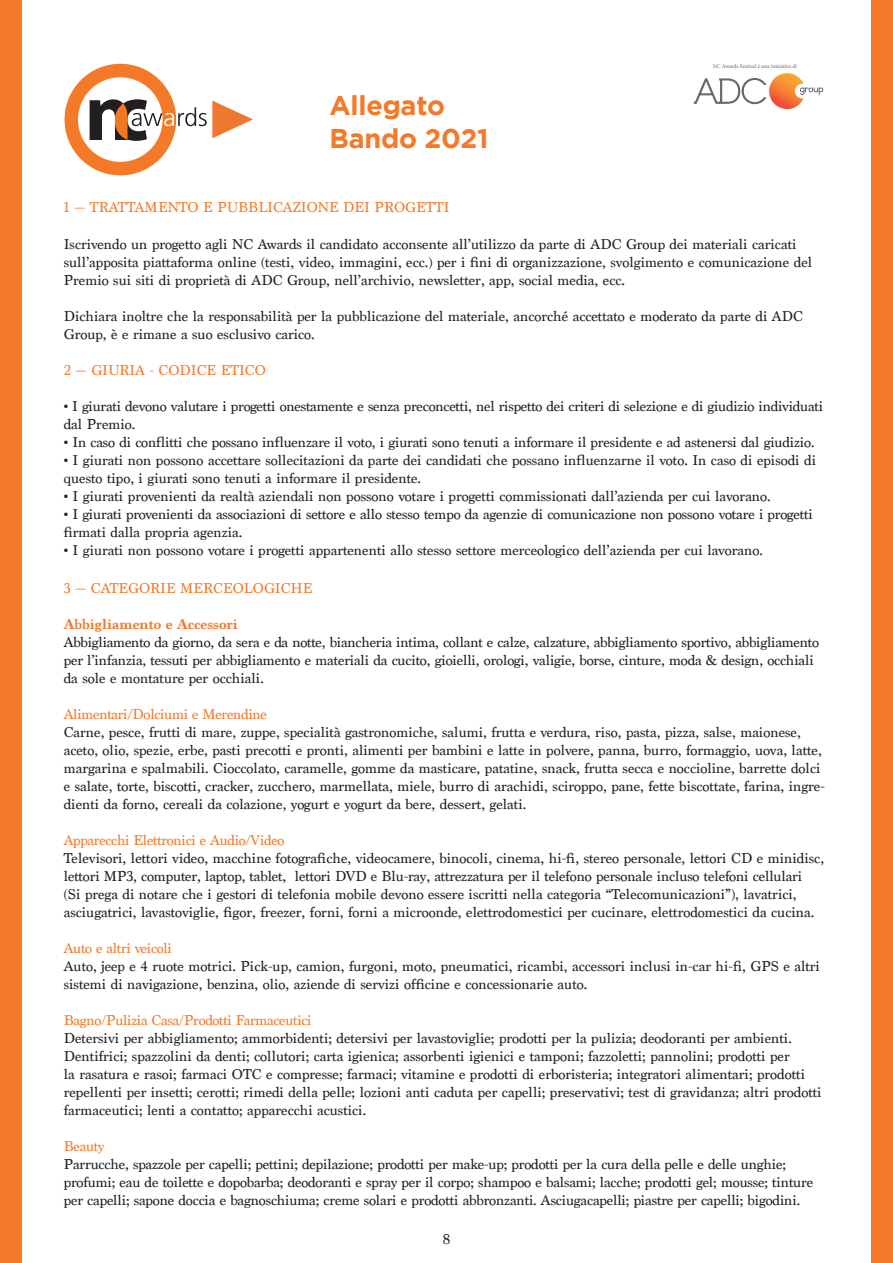
<style>
.page{position:relative;width:893px;height:1263px;background:#fff}
.page>*{position:absolute;margin:0;border:0;box-sizing:border-box;transform-origin:0 0}
.t1{font:700 27px "Gotham";letter-spacing:-.01em;color:#f47928}
.t2{font:15px/18px "Marion";color:#231f20}
.t3{font:15px "Marion";letter-spacing:-.02em;color:#f47928}
.t4{font:15px "Marion";color:#f47928}
.t5{font:700 15px "Marion";color:#f47928}
.t6{font:5.7px "Minion Pro";letter-spacing:-.01em;color:#63696d}
</style>
<div class="page">
<div style="left:872px;top:0;width:21px;height:1263px;background:#f47928"></div>
<div style="left:0;top:0;width:21px;height:1263px;background:#f47928"></div>
<svg style="left:71px;top:71px;width:98px;height:98px"></svg>
<div style="left:65px;top:64px;width:111px;height:111px;border:13px solid #f47928;border-radius:50%"></div>
<svg style="left:90px;top:99px;width:163px;height:42px"></svg>
<svg style="left:693px;top:73px;width:130px;height:36px"></svg>
<p class="t1" style="left:330px;top:90px;width:117px">Allegato</p>
<p class="t1" style="left:330px;top:123px;width:160px">Bando 2021</p>
<p class="t6" style="left:713px;top:62px;width:85px">NC Awards Festival è una iniziativa di</p>
<p class="t4" style="left:64px;top:199px;width:387px">1 — TRATTAMENTO E PUBBLICAZIONE DEI PROGETTI</p>
<p class="t2" style="left:64px;top:235px;width:750px">Iscrivendo un progetto agli NC Awards il candidato acconsente all’utilizzo da parte di ADC Group dei materiali caricati sull’apposita piattaforma online (testi, video, immagini, ecc.) per i fini di organizzazione, svolgimento e comunicazione del<br>Premio sui siti di proprietà di ADC Group, nell’archivio, newsletter, app, social media, ecc.</p>
<p class="t2" style="left:64px;top:307px;width:741px">Dichiara inoltre che la responsabilità per la pubblicazione del materiale, ancorché accettato e moderato da parte di ADC<br>Group, è e rimane a suo esclusivo carico.</p>
<p class="t4" style="left:64px;top:361px;width:204px">2 — GIURIA - CODICE ETICO</p>
<p class="t2" style="left:64px;top:397px;width:761px">• I giurati devono valutare i progetti onestamente e senza preconcetti, nel rispetto dei criteri di selezione e di giudizio individuati dal Premio.</p>
<p class="t2" style="left:64px;top:433px;width:752px">• In caso di conflitti che possano influenzare il voto, i giurati sono tenuti a informare il presidente e ad astenersi dal giudizio.</p>
<p class="t2" style="left:64px;top:451px;width:754px">• I giurati non possono accettare sollecitazioni da parte dei candidati che possano influenzarne il voto. In caso di episodi di questo tipo, i giurati sono tenuti a informare il presidente.</p>
<p class="t2" style="left:64px;top:487px;width:708px">• I giurati provenienti da realtà aziendali non possono votare i progetti commissionati dall’azienda per cui lavorano.</p>
<p class="t2" style="left:64px;top:505px;width:751px">• I giurati provenienti da associazioni di settore e allo stesso tempo da agenzie di comunicazione non possono votare i progetti firmati dalla propria agenzia.</p>
<p class="t2" style="left:64px;top:541px;width:701px">• I giurati non possono votare i progetti appartenenti allo stesso settore merceologico dell’azienda per cui lavorano.</p>
<p class="t4" style="left:64px;top:579px;width:250px">3 — CATEGORIE MERCEOLOGICHE</p>
<p class="t5" style="left:64px;top:615px;width:176px">Abbigliamento e Accessori</p>
<p class="t2" style="left:64px;top:633px;width:757px">Abbigliamento da giorno, da sera e da notte, biancheria intima, collant e calze, calzature, abbigliamento sportivo, abbigliamento per l’infanzia, tessuti per abbigliamento e materiali da cucito, gioielli, orologi, valigie, borse, cinture, moda &amp; design, occhiali da sole e montature per occhiali.</p>
<p class="t3" style="left:64px;top:705px;width:205px">Alimentari/Dolciumi e Merendine</p>
<p class="t2" style="left:64px;top:723px;width:763px">Carne, pesce, frutti di mare, zuppe, specialità gastronomiche, salumi, frutta e verdura, riso, pasta, pizza, salse, maionese, aceto, olio, spezie, erbe, pasti precotti e pronti, alimenti per bambini e latte in polvere, panna, burro, formaggio, uova, latte, margarina e spalmabili. Cioccolato, caramelle, gomme da masticare, patatine, snack, frutta secca e noccioline, barrette dolci e salate, torte, biscotti, cracker, zucchero, marmellata, miele, burro di arachidi, sciroppo, pane, fette biscottate, farina, ingre&shy;dienti da forno, cereali da colazione, yogurt e yogurt da bere, dessert, gelati.</p>
<p class="t3" style="left:64px;top:831px;width:222px">Apparecchi Elettronici e Audio/Video</p>
<p class="t2" style="left:64px;top:849px;width:762px">Televisori, lettori video, macchine fotografiche, videocamere, binocoli, cinema, hi-fi, stereo personale, lettori CD e minidisc, lettori MP3, computer, laptop, tablet, lettori DVD e Blu-ray, attrezzatura per il telefono personale incluso telefoni cellulari</p>
<p class="t2" style="left:64px;top:885px;width:752px">(Si prega di notare che i gestori di telefonia mobile devono essere iscritti nella categoria “Telecomunicazioni”), lavatrici, asciugatrici, lavastoviglie, figor, freezer, forni, forni a microonde, elettrodomestici per cucinare, elettrodomestici da cucina.</p>
<p class="t3" style="left:64px;top:939px;width:110px">Auto e altri veicoli</p>
<p class="t2" style="left:64px;top:957px;width:758px">Auto, jeep e 4 ruote motrici. Pick-up, camion, furgoni, moto, pneumatici, ricambi, accessori inclusi in-car hi-fi, GPS e altri sistemi di navigazione, benzina, olio, aziende di servizi officine e concessionarie auto.</p>
<p class="t3" style="left:64px;top:1011px;width:249px">Bagno/Pulizia Casa/Prodotti Farmaceutici</p>
<p class="t2" style="left:64px;top:1029px;width:730px">Detersivi per abbigliamento; ammorbidenti; detersivi per lavastoviglie; prodotti per la pulizia; deodoranti per ambienti.</p>
<p class="t2" style="left:64px;top:1047px;width:759px">Dentifrici; spazzolini da denti; collutori; carta igienica; assorbenti igienici e tamponi; fazzoletti; pannolini; prodotti per<br>la rasatura e rasoi; farmaci OTC e compresse; farmaci; vitamine e prodotti di erboristeria; integratori alimentari; prodotti repellenti per insetti; cerotti; rimedi della pelle; lozioni anti caduta per capelli; preservativi; test di gravidanza; altri prodotti farmaceutici; lenti a contatto; apparecchi acustici.</p>
<p class="t3" style="left:64px;top:1137px;width:42px">Beauty</p>
<p class="t2" style="left:64px;top:1155px;width:724px">Parrucche, spazzole per capelli; pettini; depilazione; prodotti per make-up; prodotti per la cura della pelle e delle unghie;</p>
<p class="t2" style="left:64px;top:1173px;width:751px">profumi; eau de toilette e dopobarba; deodoranti e spray per il corpo; shampoo e balsami; lacche; prodotti gel; mousse; tinture per capelli; sapone doccia e bagnoschiuma; creme solari e prodotti abbronzanti. Asciugacapelli; piastre per capelli; bigodini.</p>
<p class="t2" style="left:443px;top:1230px;width:9px">8</p>
</div>
